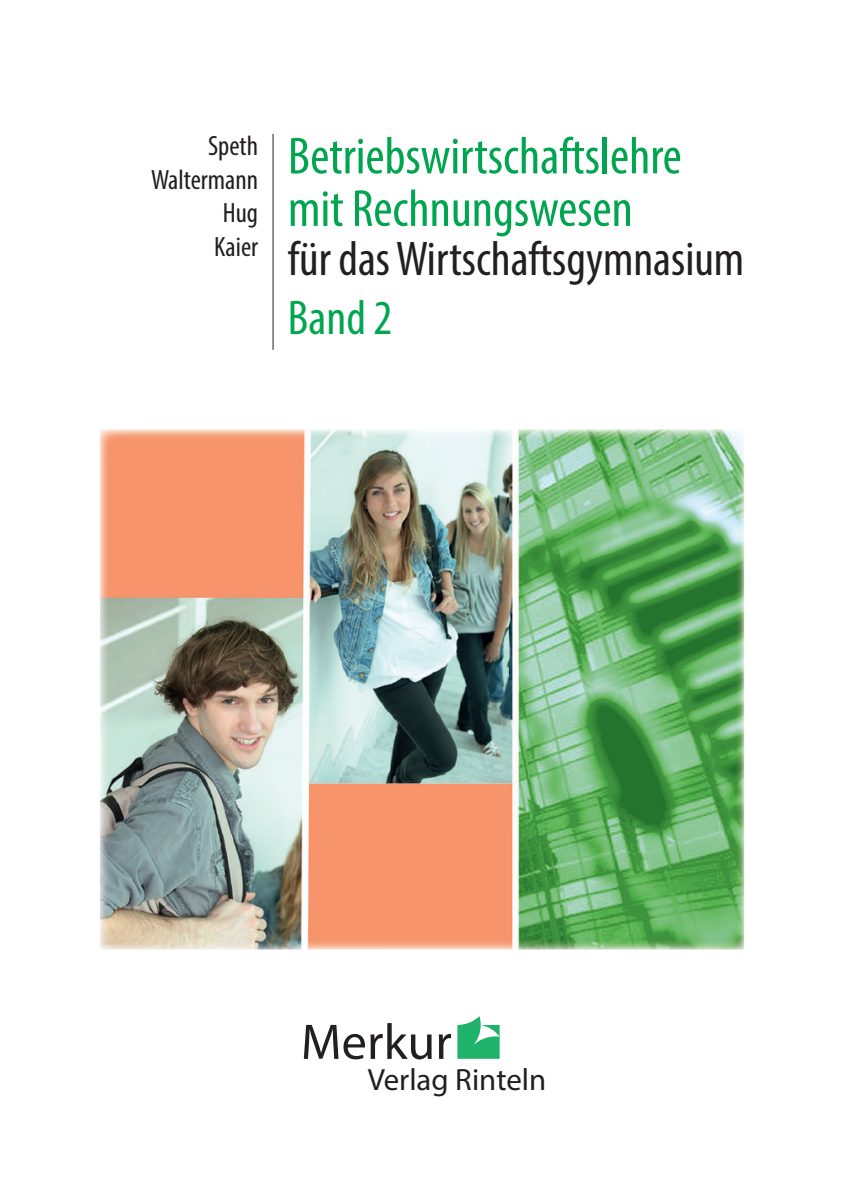
<style>
.page{position:relative;width:844px;height:1191px;background:#fff}
.page>*{position:absolute;margin:0;border:0;box-sizing:border-box;transform-origin:0 0}
.t1{font:condensed 52.5px/52.5px "Myriad Pro";color:#00a54f}
.t2{font:50.4px "Myriad Pro";letter-spacing:.005em;color:#231f20}
.t3{font:condensed 49px "Myriad Pro";color:#231f20}
.t4{font:condensed 49px "Myriad Pro";color:#00a54f}
.t5{font:30.8px "Myriad Pro";color:#231f20}
.t6{font:condensed 28px/33.6px "Myriad Pro";color:#231f20;text-align:right}
</style>
<div class="page">
<hr style="left:272px;top:134px;width:1px;height:216px;background:#231f20">
<img style="left:100px;top:429px;width:644px;height:520px">
<svg style="left:457px;top:1016px;width:42px;height:42px"></svg>
<p class="t6" style="left:151px;top:131px;width:109px">Speth<br>Waltermann<br>Hug<br>Kaier</p>
<p class="t1" style="left:288px;top:133px;width:395px">Betriebswirtschaftslehre mit Rechnungswesen</p>
<p class="t3" style="left:288px;top:240px;width:458px">für das Wirtschaftsgymnasium</p>
<p class="t4" style="left:288px;top:299px;width:106px">Band 2</p>
<p class="t2" style="left:301px;top:1012px;width:152px">Merkur</p>
<p class="t5" style="left:367px;top:1061px;width:180px">Verlag Rinteln</p>
</div>
